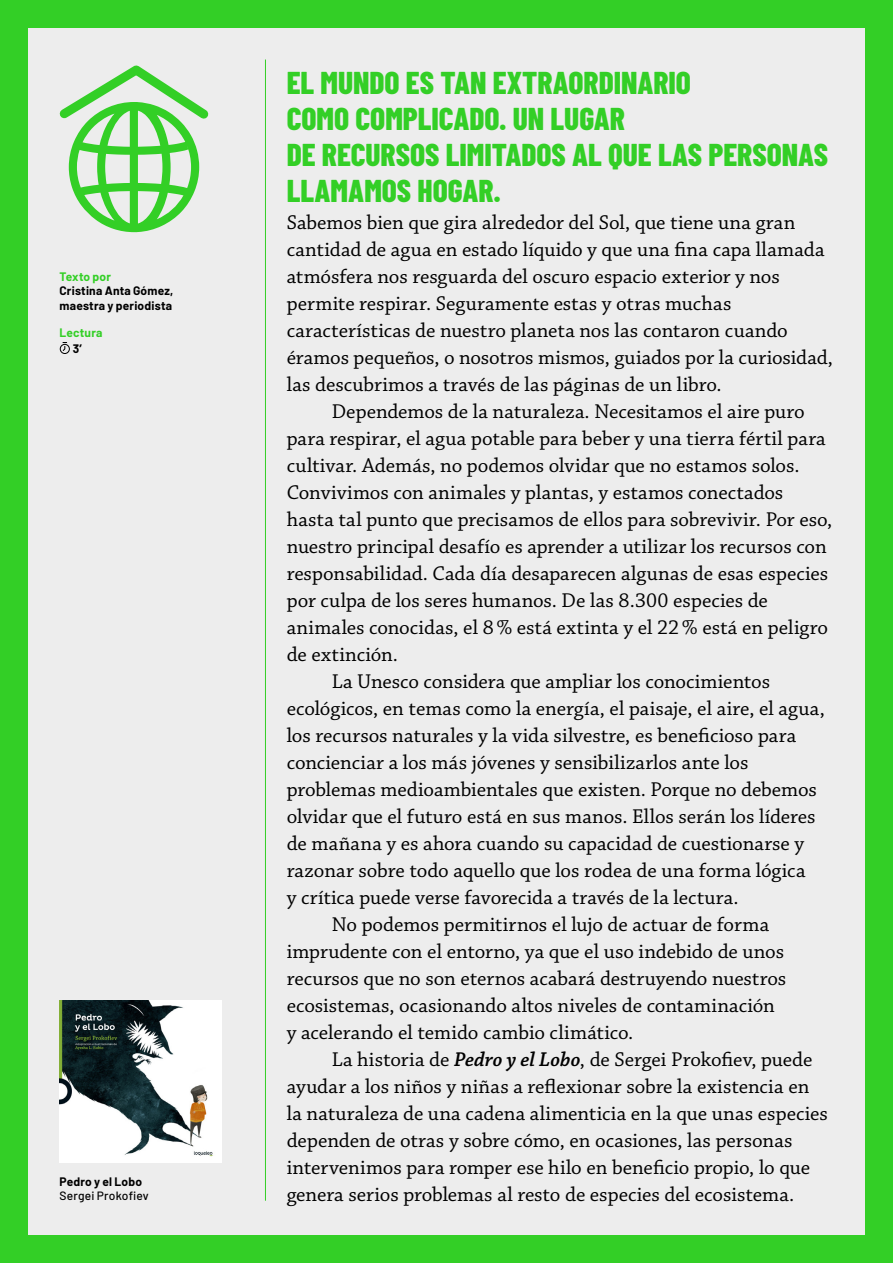
<style>
.page{position:relative;width:893px;height:1263px;background:#fff}
.page>*{position:absolute;margin:0;border:0;box-sizing:border-box;transform-origin:0 0}
.t1{font:800 31.5px/36px "Barlow Condensed";color:#33cf26}
.t2{font:21px/27px "Chaparral Pro";letter-spacing:-.005em;color:#000}
.t3{font:700 12px/14.4px "Barlow";letter-spacing:.015em;color:#000}
.t4{font:500 12px "Barlow";letter-spacing:.015em;color:#000}
.t5{font:700 12px "Barlow";letter-spacing:.015em;color:#33cf26}
.s1{font-weight:600;font-style:italic}
</style>
<div class="page">
<div style="left:15px;top:10px;width:866px;height:1245px;background:#ededed"></div>
<hr style="left:265px;top:60px;width:1px;height:1141px;background:#33cf26">
<img style="left:60px;top:1000px;width:162px;height:162px">
<svg style="left:59px;top:65px;width:150px;height:167px"></svg>
<svg style="left:60px;top:342px;width:10px;height:12px"></svg>
<div style="left:0;top:1235px;width:893px;height:28px;background:#33cf26"></div>
<div style="left:0;top:0;width:893px;height:28px;background:#33cf26"></div>
<div style="left:0;top:0;width:28px;height:1263px;background:#33cf26"></div>
<div style="left:865px;top:0;width:28px;height:1263px;background:#33cf26"></div>
<p class="t5" style="left:60px;top:268px;width:53px">Texto por</p>
<p class="t3" style="left:60px;top:283px;width:115px">Cristina Anta Gómez, maestra y periodista</p>
<p class="t5" style="left:60px;top:323px;width:45px">Lectura</p>
<p class="t3" style="left:73px;top:340px;width:11px">3’</p>
<p class="t3" style="left:60px;top:1173px;width:84px">Pedro y el Lobo</p>
<p class="t4" style="left:60px;top:1187px;width:91px">Sergei Prokofiev</p>
<h1 class="t1" style="left:287px;top:63px;width:543px">EL MUNDO ES TAN EXTRAORDINARIO<br>COMO COMPLICADO. UN LUGAR<br>DE RECURSOS LIMITADOS AL QUE LAS PERSONAS<br>LLAMAMOS HOGAR.</h1>
<p class="t2" style="left:287px;top:209px;width:548px">Sabemos bien que gira alrededor del Sol, que tiene una gran cantidad de agua en estado líquido y que una fina capa llamada atmósfera nos resguarda del oscuro espacio exterior y nos permite respirar. Seguramente estas y otras muchas características de nuestro planeta nos las contaron cuando éramos pequeños, o nosotros mismos, guiados por la curiosidad, las descubrimos a través de las páginas de un libro.</p>
<p class="t2" style="left:332px;top:398px;width:475px">Dependemos de la naturaleza. Necesitamos el aire puro</p>
<p class="t2" style="left:287px;top:425px;width:540px">para respirar, el agua potable para beber y una tierra fértil para</p>
<p class="t2" style="left:287px;top:452px;width:514px">cultivar. Además, no podemos olvidar que no estamos solos.</p>
<p class="t2" style="left:287px;top:479px;width:498px">Convivimos con animales y plantas, y estamos conectados</p>
<p class="t2" style="left:287px;top:506px;width:547px">hasta tal punto que precisamos de ellos para sobrevivir. Por eso,</p>
<p class="t2" style="left:287px;top:533px;width:541px">nuestro principal desafío es aprender a utilizar los recursos con</p>
<p class="t2" style="left:287px;top:560px;width:543px">responsabilidad. Cada día desaparecen algunas de esas especies</p>
<p class="t2" style="left:287px;top:587px;width:483px">por culpa de los seres humanos. De las 8.300 especies de</p>
<p class="t2" style="left:287px;top:614px;width:543px">animales conocidas, el 8% está extinta y el 22% está en peligro</p>
<p class="t2" style="left:287px;top:641px;width:113px">de extinción.</p>
<p class="t2" style="left:332px;top:668px;width:440px">La Unesco considera que ampliar los conocimientos</p>
<p class="t2" style="left:287px;top:695px;width:540px">ecológicos, en temas como la energía, el paisaje, el aire, el agua,</p>
<p class="t2" style="left:287px;top:722px;width:511px">los recursos naturales y la vida silvestre, es beneficioso para</p>
<p class="t2" style="left:287px;top:749px;width:463px">concienciar a los más jóvenes y sensibilizarlos ante los</p>
<p class="t2" style="left:287px;top:776px;width:532px">problemas medioambientales que existen. Porque no debemos</p>
<p class="t2" style="left:287px;top:803px;width:530px">olvidar que el futuro está en sus manos. Ellos serán los líderes</p>
<p class="t2" style="left:287px;top:830px;width:519px">de mañana y es ahora cuando su capacidad de cuestionarse y</p>
<p class="t2" style="left:287px;top:857px;width:520px">razonar sobre todo aquello que los rodea de una forma lógica</p>
<p class="t2" style="left:287px;top:884px;width:453px">y crítica puede verse favorecida a través de la lectura.</p>
<p class="t2" style="left:332px;top:911px;width:439px">No podemos permitirnos el lujo de actuar de forma</p>
<p class="t2" style="left:287px;top:938px;width:499px">imprudente con el entorno, ya que el uso indebido de unos</p>
<p class="t2" style="left:287px;top:965px;width:501px">recursos que no son eternos acabará destruyendo nuestros</p>
<p class="t2" style="left:287px;top:992px;width:490px">ecosistemas, ocasionando altos niveles de contaminación</p>
<p class="t2" style="left:287px;top:1019px;width:348px">y acelerando el temido cambio climático.</p>
<p class="t2" style="left:332px;top:1046px;width:482px">La historia de <span class="s1">Pedro y el Lobo</span>, de Sergei Prokofiev, puede</p>
<p class="t2" style="left:287px;top:1073px;width:524px">ayudar a los niños y niñas a reflexionar sobre la existencia en</p>
<p class="t2" style="left:287px;top:1100px;width:543px">la naturaleza de una cadena alimenticia en la que unas especies</p>
<p class="t2" style="left:287px;top:1127px;width:507px">dependen de otras y sobre cómo, en ocasiones, las personas</p>
<p class="t2" style="left:287px;top:1154px;width:525px">intervenimos para romper ese hilo en beneficio propio, lo que</p>
<p class="t2" style="left:287px;top:1181px;width:509px">genera serios problemas al resto de especies del ecosistema.</p>
</div>
